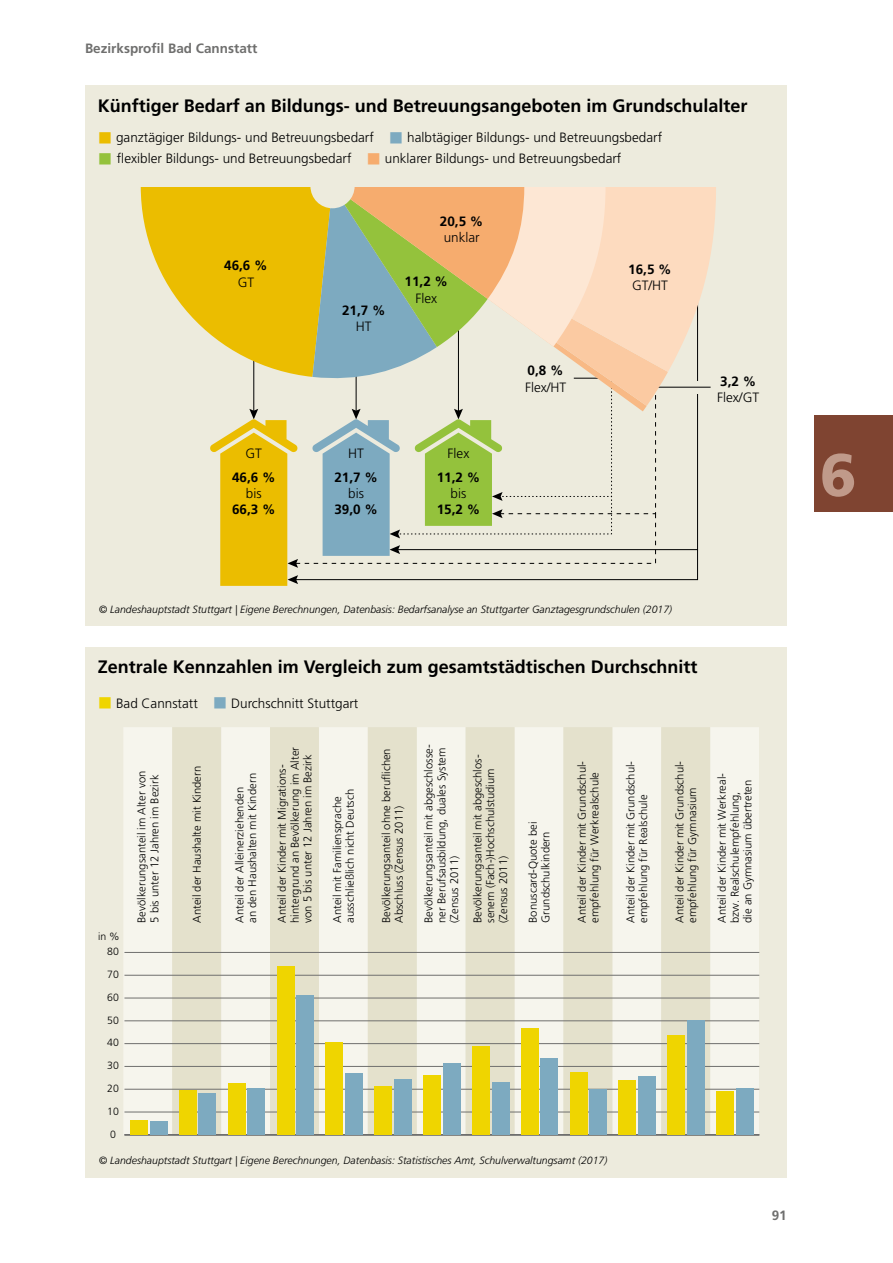
<style>
.page{position:relative;width:893px;height:1263px;background:#fff}
.page>*{position:absolute;margin:0;border:0;box-sizing:border-box;transform-origin:0 0}
.t1{font:900 60px "Frutiger LT Std";color:#c09a8a}
.t2{font:700 18px "Frutiger LT Std";color:#000}
.t3{font:300 13.5px "Frutiger LT Std";color:#000}
.t4{font:700 13.5px "Frutiger LT Std";color:#000}
.t5{font:700 13.5px "Frutiger LT Std";color:#6f6f6e}
.t6{font:300 11.25px/12.8px "Frutiger LT Std";color:#000}
.t7{font:italic 300 10.5px "Frutiger LT Std";color:#000}
.t8{font:300 10.5px "Frutiger LT Std";color:#000}
.s1{color:#ebbd00}
.s2{color:#7daac0}
.s3{color:#94c23c}
.s4{color:#f6ac6e}
.s5{color:#efd500}
</style>
<div class="page">
<div style="left:85px;top:647px;width:702px;height:531px;background:#edebdd"></div>
<div style="left:85px;top:85px;width:702px;height:541px;background:#edebdd"></div>
<div style="left:814px;top:415px;width:79px;height:96px;background:#7f4431"></div>
<div style="left:124px;top:727px;width:635px;height:407px;background:#f6f5ed"></div>
<svg style="left:172px;top:727px;width:538px;height:407px;fill:#e4e1cc"></svg>
<svg style="left:140px;top:187px;width:576px;height:399px"></svg>
<hr style="left:124px;top:1134px;width:635px;height:1px;background:#6f6f6e">
<hr style="left:124px;top:1111px;width:635px;height:1px;background:#6f6f6e">
<hr style="left:124px;top:1089px;width:635px;height:1px;background:#6f6f6e">
<hr style="left:124px;top:1066px;width:635px;height:1px;background:#6f6f6e">
<hr style="left:124px;top:1043px;width:635px;height:1px;background:#6f6f6e">
<hr style="left:124px;top:1020px;width:635px;height:1px;background:#6f6f6e">
<hr style="left:124px;top:998px;width:635px;height:1px;background:#6f6f6e">
<hr style="left:124px;top:975px;width:635px;height:1px;background:#6f6f6e">
<hr style="left:124px;top:952px;width:635px;height:1px;background:#6f6f6e">
<div style="left:150px;top:1121px;width:17px;height:14px;background:#7daac0"></div>
<div style="left:199px;top:1094px;width:17px;height:41px;background:#7daac0"></div>
<div style="left:248px;top:1088px;width:17px;height:47px;background:#7daac0"></div>
<div style="left:296px;top:995px;width:18px;height:140px;background:#7daac0"></div>
<div style="left:345px;top:1073px;width:18px;height:62px;background:#7daac0"></div>
<div style="left:394px;top:1080px;width:18px;height:55px;background:#7daac0"></div>
<div style="left:443px;top:1064px;width:17px;height:71px;background:#7daac0"></div>
<div style="left:492px;top:1082px;width:17px;height:53px;background:#7daac0"></div>
<div style="left:540px;top:1058px;width:18px;height:77px;background:#7daac0"></div>
<div style="left:589px;top:1089px;width:18px;height:46px;background:#7daac0"></div>
<div style="left:638px;top:1076px;width:18px;height:59px;background:#7daac0"></div>
<div style="left:687px;top:1020px;width:18px;height:115px;background:#7daac0"></div>
<div style="left:736px;top:1089px;width:17px;height:46px;background:#7daac0"></div>
<div style="left:130px;top:1120px;width:18px;height:15px;background:#efd500"></div>
<div style="left:179px;top:1090px;width:18px;height:45px;background:#efd500"></div>
<div style="left:228px;top:1084px;width:18px;height:51px;background:#efd500"></div>
<div style="left:277px;top:967px;width:17px;height:168px;background:#efd500"></div>
<div style="left:326px;top:1042px;width:17px;height:93px;background:#efd500"></div>
<div style="left:374px;top:1086px;width:18px;height:49px;background:#efd500"></div>
<div style="left:423px;top:1075px;width:18px;height:60px;background:#efd500"></div>
<div style="left:472px;top:1046px;width:18px;height:89px;background:#efd500"></div>
<div style="left:521px;top:1028px;width:18px;height:107px;background:#efd500"></div>
<div style="left:570px;top:1073px;width:17px;height:62px;background:#efd500"></div>
<div style="left:619px;top:1080px;width:17px;height:55px;background:#efd500"></div>
<div style="left:667px;top:1035px;width:18px;height:100px;background:#efd500"></div>
<div style="left:716px;top:1092px;width:18px;height:43px;background:#efd500"></div>
<p class="t5" style="left:85px;top:41px;width:174px">Bezirksprofil Bad Cannstatt</p>
<h2 class="t2" style="left:98px;top:96px;width:651px">Künftiger Bedarf an Bildungs- und Betreuungsangeboten im Grundschulalter</h2>
<p class="t3" style="left:98px;top:130px;width:566px"><span class="s1">■</span> ganztägiger Bildungs- und Betreuungsbedarf <span class="s2">■</span> halbtägiger Bildungs- und Betreuungsbedarf</p>
<p class="t3" style="left:98px;top:151px;width:525px"><span class="s3">■</span> flexibler Bildungs- und Betreuungsbedarf <span class="s4">■</span> unklarer Bildungs- und Betreuungsbedarf</p>
<p class="t4" style="left:224px;top:258px;width:45px">46,6 %</p>
<p class="t3" style="left:238px;top:274px;width:18px">GT</p>
<p class="t3" style="left:246px;top:446px;width:18px">GT</p>
<p class="t4" style="left:232px;top:469px;width:45px">46,6 %</p>
<p class="t3" style="left:246px;top:486px;width:17px">bis</p>
<p class="t4" style="left:232px;top:502px;width:45px">66,3 %</p>
<p class="t4" style="left:342px;top:303px;width:45px">21,7 %</p>
<p class="t3" style="left:356px;top:319px;width:17px">HT</p>
<p class="t4" style="left:440px;top:213px;width:45px">20,5 %</p>
<p class="t3" style="left:444px;top:229px;width:38px">unklar</p>
<p class="t4" style="left:405px;top:274px;width:45px">11,2 %</p>
<p class="t3" style="left:415px;top:290px;width:23px">Flex</p>
<p class="t3" style="left:348px;top:446px;width:17px">HT</p>
<p class="t4" style="left:334px;top:469px;width:45px">21,7 %</p>
<p class="t3" style="left:348px;top:486px;width:17px">bis</p>
<p class="t4" style="left:334px;top:502px;width:45px">39,0 %</p>
<p class="t3" style="left:448px;top:446px;width:23px">Flex</p>
<p class="t4" style="left:437px;top:469px;width:45px">11,2 %</p>
<p class="t3" style="left:451px;top:486px;width:17px">bis</p>
<p class="t4" style="left:437px;top:502px;width:45px">15,2 %</p>
<p class="t4" style="left:628px;top:261px;width:45px">16,5 %</p>
<p class="t3" style="left:632px;top:278px;width:38px">GT/HT</p>
<p class="t4" style="left:528px;top:363px;width:38px">0,8 %</p>
<p class="t3" style="left:525px;top:379px;width:43px">Flex/HT</p>
<p class="t4" style="left:720px;top:373px;width:38px">3,2 %</p>
<p class="t3" style="left:717px;top:389px;width:43px">Flex/GT</p>
<p class="t7" style="left:99px;top:603px;width:575px">© Landeshauptstadt Stuttgart | Eigene Berechnungen, Datenbasis: Bedarfsanalyse an Stuttgarter Ganztagesgrundschulen (2017)</p>
<h2 class="t2" style="left:98px;top:657px;width:601px">Zentrale Kennzahlen im Vergleich zum gesamtstädtischen Durchschnitt</h2>
<p class="t3" style="left:98px;top:695px;width:262px"><span class="s5">■</span> Bad Cannstatt <span class="s2">■</span> Durchschnitt Stuttgart</p>
<p class="t8" style="left:98px;top:931px;width:23px">in %</p>
<p class="t8" style="left:107px;top:946px;width:13px">80</p>
<p class="t8" style="left:107px;top:968px;width:13px">70</p>
<p class="t8" style="left:107px;top:991px;width:13px">60</p>
<p class="t8" style="left:107px;top:1014px;width:13px">50</p>
<p class="t8" style="left:107px;top:1037px;width:13px">40</p>
<p class="t8" style="left:107px;top:1060px;width:13px">30</p>
<p class="t8" style="left:107px;top:1082px;width:13px">20</p>
<p class="t8" style="left:107px;top:1105px;width:13px">10</p>
<p class="t8" style="left:110px;top:1128px;width:7px">0</p>
<p class="t6" style="left:136px;top:923px;width:153px;rotate:-90deg">Bevölkerungsanteil im Alter von<br>5 bis unter 12 Jahren im Bezirk</p>
<p class="t6" style="left:191px;top:923px;width:159px;rotate:-90deg">Anteil der Haushalte mit Kindern</p>
<p class="t6" style="left:233px;top:923px;width:151px;rotate:-90deg">Anteil der Alleinerziehenden an den Haushalten mit Kindern</p>
<p class="t6" style="left:276px;top:923px;width:177px;rotate:-90deg">Anteil der Kinder mit Migrations&shy;hintergrund an Bevölkerung im Alter von 5 bis unter 12 Jahren im Bezirk</p>
<p class="t6" style="left:331px;top:923px;width:135px;rotate:-90deg">Anteil mit Familiensprache ausschließlich nicht Deutsch</p>
<p class="t6" style="left:380px;top:923px;width:176px;rotate:-90deg">Bevölkerungsanteil ohne beruflichen<br>Abschluss (Zensus 2011)</p>
<p class="t6" style="left:422px;top:923px;width:180px;rotate:-90deg">Bevölkerungsanteil mit abgeschlosse&shy;ner Berufsausbildung, duales System (Zensus 2011)</p>
<p class="t6" style="left:471px;top:923px;width:169px;rotate:-90deg">Bevölkerungsanteil mit abgeschlos&shy;senem (Fach-)Hochschulstudium (Zensus 2011)</p>
<p class="t6" style="left:527px;top:923px;width:103px;rotate:-90deg">Bonuscard-Quote bei<br>Grundschulkindern</p>
<p class="t6" style="left:576px;top:923px;width:163px;rotate:-90deg">Anteil der Kinder mit Grundschul&shy;empfehlung für Werkrealschule</p>
<p class="t6" style="left:624px;top:923px;width:163px;rotate:-90deg">Anteil der Kinder mit Grundschul&shy;empfehlung für Realschule</p>
<p class="t6" style="left:673px;top:923px;width:163px;rotate:-90deg">Anteil der Kinder mit Grundschul&shy;empfehlung für Gymnasium</p>
<p class="t7" style="left:99px;top:1155px;width:510px">© Landeshauptstadt Stuttgart | Eigene Berechnungen, Datenbasis: Statistisches Amt, Schulverwaltungsamt (2017)</p>
<p class="t6" style="left:716px;top:923px;width:151px;rotate:-90deg">Anteil der Kinder mit Werkreal&shy;bzw. Realschulempfehlung,<br>die an Gymnasium übertreten</p>
<p class="t5" style="left:772px;top:1208px;width:17px">91</p>
<h1 class="t1" style="left:820px;top:439px;width:38px">6</h1>
</div>
